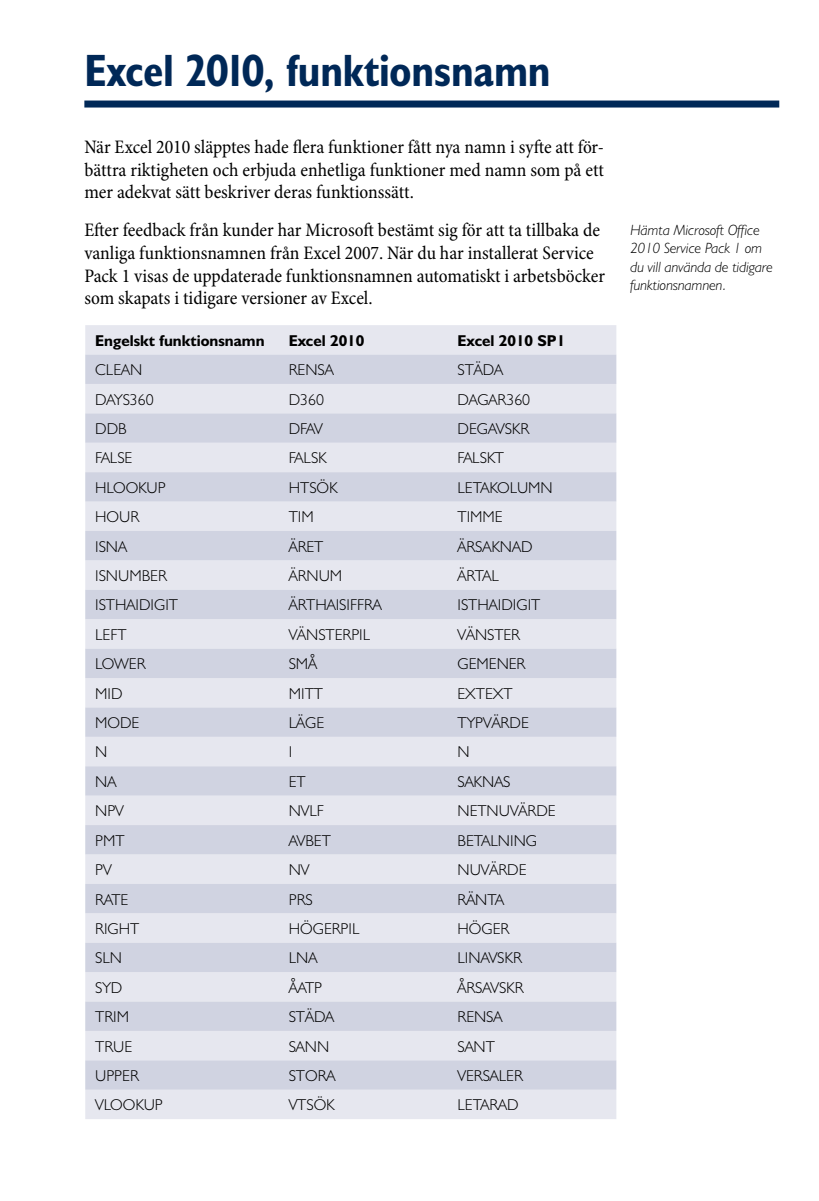
<style>
.page{position:relative;width:819px;height:1201px;background:#fff}
.page>*{position:absolute;margin:0;border:0;box-sizing:border-box;transform-origin:0 0}
.t1{font:700 condensed 45.5px "Humanist 521 BT";letter-spacing:-.005em;color:#002857}
.t2{font:condensed 19.25px/22.8px "Minion Pro";color:#000;text-align:justify}
.t3{font:300 15.75px "Humanist 521 BT";color:#000}
.t4{font:700 15.75px "Humanist 521 BT";color:#000}
.t5{font:italic 300 14.88px/18.4px "Humanist 521 BT";color:#000}
</style>
<div class="page">
<div style="left:84px;top:100px;width:695px;height:7px;background:#002857"></div>
<div style="left:85px;top:325px;width:531px;height:794px;background:#e6e7ef"></div>
<svg style="left:85px;top:354px;width:531px;height:735px;background:#dadce7"></svg>
<h1 class="t1" style="left:84px;top:42px;width:467px">Excel 2010, funktionsnamn</h1>
<p class="t2" style="left:84px;top:136px;width:521px">När Excel 2010 släpptes hade flera funktioner fått nya namn i syfte att för&shy;bättra riktigheten och erbjuda enhetliga funktioner med namn som på ett mer adekvat sätt beskriver deras funktionssätt.</p>
<p class="t2" style="left:84px;top:219px;width:522px;text-align:left">Efter feedback från kunder har Microsoft bestämt sig för att ta tillbaka de vanliga funktionsnamnen från Excel 2007. När du har installerat Service Pack 1 visas de uppdaterade funktionsnamnen automatiskt i arbetsböcker som skapats i tidigare versioner av Excel.</p>
<p class="t4" style="left:95px;top:331px;width:171px">Engelskt funktionsnamn</p>
<p class="t4" style="left:289px;top:331px;width:77px">Excel 2010</p>
<p class="t4" style="left:457px;top:331px;width:109px">Excel 2010 SP1</p>
<p class="t3" style="left:95px;top:360px;width:48px">CLEAN</p>
<p class="t3" style="left:289px;top:360px;width:46px">RENSA</p>
<p class="t3" style="left:457px;top:360px;width:47px">STÄDA</p>
<p class="t3" style="left:95px;top:389px;width:60px">DAYS360</p>
<p class="t3" style="left:289px;top:389px;width:37px">D360</p>
<p class="t3" style="left:457px;top:389px;width:74px">DAGAR360</p>
<p class="t3" style="left:95px;top:419px;width:33px">DDB</p>
<p class="t3" style="left:289px;top:419px;width:35px">DFAV</p>
<p class="t3" style="left:457px;top:419px;width:73px">DEGAVSKR</p>
<p class="t3" style="left:95px;top:448px;width:39px">FALSE</p>
<p class="t3" style="left:289px;top:448px;width:39px">FALSK</p>
<p class="t3" style="left:457px;top:448px;width:48px">FALSKT</p>
<p class="t3" style="left:95px;top:478px;width:72px">HLOOKUP</p>
<p class="t3" style="left:289px;top:478px;width:50px">HTSÖK</p>
<p class="t3" style="left:457px;top:478px;width:97px">LETAKOLUMN</p>
<p class="t3" style="left:95px;top:507px;width:46px">HOUR</p>
<p class="t3" style="left:289px;top:507px;width:27px">TIM</p>
<p class="t3" style="left:457px;top:507px;width:47px">TIMME</p>
<p class="t3" style="left:95px;top:536px;width:33px">ISNA</p>
<p class="t3" style="left:289px;top:536px;width:36px">ÄRET</p>
<p class="t3" style="left:457px;top:536px;width:76px">ÄRSAKNAD</p>
<p class="t3" style="left:95px;top:566px;width:73px">ISNUMBER</p>
<p class="t3" style="left:289px;top:566px;width:55px">ÄRNUM</p>
<p class="t3" style="left:457px;top:566px;width:43px">ÄRTAL</p>
<p class="t3" style="left:95px;top:595px;width:84px">ISTHAIDIGIT</p>
<p class="t3" style="left:289px;top:595px;width:95px">ÄRTHAISIFFRA</p>
<p class="t3" style="left:457px;top:595px;width:84px">ISTHAIDIGIT</p>
<p class="t3" style="left:95px;top:625px;width:33px">LEFT</p>
<p class="t3" style="left:289px;top:625px;width:83px">VÄNSTERPIL</p>
<p class="t3" style="left:457px;top:625px;width:64px">VÄNSTER</p>
<p class="t3" style="left:95px;top:654px;width:52px">LOWER</p>
<p class="t3" style="left:289px;top:654px;width:30px">SMÅ</p>
<p class="t3" style="left:457px;top:654px;width:69px">GEMENER</p>
<p class="t3" style="left:95px;top:683px;width:29px">MID</p>
<p class="t3" style="left:289px;top:683px;width:36px">MITT</p>
<p class="t3" style="left:457px;top:683px;width:56px">EXTEXT</p>
<p class="t3" style="left:95px;top:713px;width:46px">MODE</p>
<p class="t3" style="left:289px;top:713px;width:37px">LÄGE</p>
<p class="t3" style="left:457px;top:713px;width:73px">TYPVÄRDE</p>
<p class="t3" style="left:95px;top:742px;width:14px">N</p>
<p class="t3" style="left:289px;top:742px;width:5px">I</p>
<p class="t3" style="left:457px;top:742px;width:14px">N</p>
<p class="t3" style="left:95px;top:772px;width:23px">NA</p>
<p class="t3" style="left:289px;top:772px;width:18px">ET</p>
<p class="t3" style="left:457px;top:772px;width:54px">SAKNAS</p>
<p class="t3" style="left:95px;top:801px;width:30px">NPV</p>
<p class="t3" style="left:289px;top:801px;width:37px">NVLF</p>
<p class="t3" style="left:457px;top:801px;width:100px">NETNUVÄRDE</p>
<p class="t3" style="left:95px;top:830px;width:31px">PMT</p>
<p class="t3" style="left:289px;top:830px;width:44px">AVBET</p>
<p class="t3" style="left:457px;top:830px;width:81px">BETALNING</p>
<p class="t3" style="left:95px;top:860px;width:18px">PV</p>
<p class="t3" style="left:289px;top:860px;width:22px">NV</p>
<p class="t3" style="left:457px;top:860px;width:70px">NUVÄRDE</p>
<p class="t3" style="left:95px;top:889px;width:35px">RATE</p>
<p class="t3" style="left:289px;top:889px;width:25px">PRS</p>
<p class="t3" style="left:457px;top:889px;width:48px">RÄNTA</p>
<p class="t3" style="left:95px;top:918px;width:46px">RIGHT</p>
<p class="t3" style="left:289px;top:918px;width:72px">HÖGERPIL</p>
<p class="t3" style="left:457px;top:918px;width:53px">HÖGER</p>
<p class="t3" style="left:95px;top:948px;width:28px">SLN</p>
<p class="t3" style="left:289px;top:948px;width:30px">LNA</p>
<p class="t3" style="left:457px;top:948px;width:66px">LINAVSKR</p>
<p class="t3" style="left:95px;top:977px;width:29px">SYD</p>
<p class="t3" style="left:289px;top:977px;width:35px">ÅATP</p>
<p class="t3" style="left:457px;top:977px;width:68px">ÅRSAVSKR</p>
<p class="t3" style="left:95px;top:1007px;width:35px">TRIM</p>
<p class="t3" style="left:289px;top:1007px;width:47px">STÄDA</p>
<p class="t3" style="left:457px;top:1007px;width:46px">RENSA</p>
<p class="t3" style="left:95px;top:1036px;width:38px">TRUE</p>
<p class="t3" style="left:289px;top:1036px;width:42px">SANN</p>
<p class="t3" style="left:457px;top:1036px;width:39px">SANT</p>
<p class="t3" style="left:95px;top:1065px;width:45px">UPPER</p>
<p class="t3" style="left:289px;top:1065px;width:48px">STORA</p>
<p class="t3" style="left:457px;top:1065px;width:67px">VERSALER</p>
<p class="t3" style="left:95px;top:1095px;width:69px">VLOOKUP</p>
<p class="t3" style="left:289px;top:1095px;width:48px">VTSÖK</p>
<p class="t3" style="left:457px;top:1095px;width:63px">LETARAD</p>
<p class="t5" style="left:630px;top:221px;width:144px">Hämta Microsoft Office<br>2010 Service Pack 1 om du vill använda de tidigare funktionsnamnen.</p>
</div>
